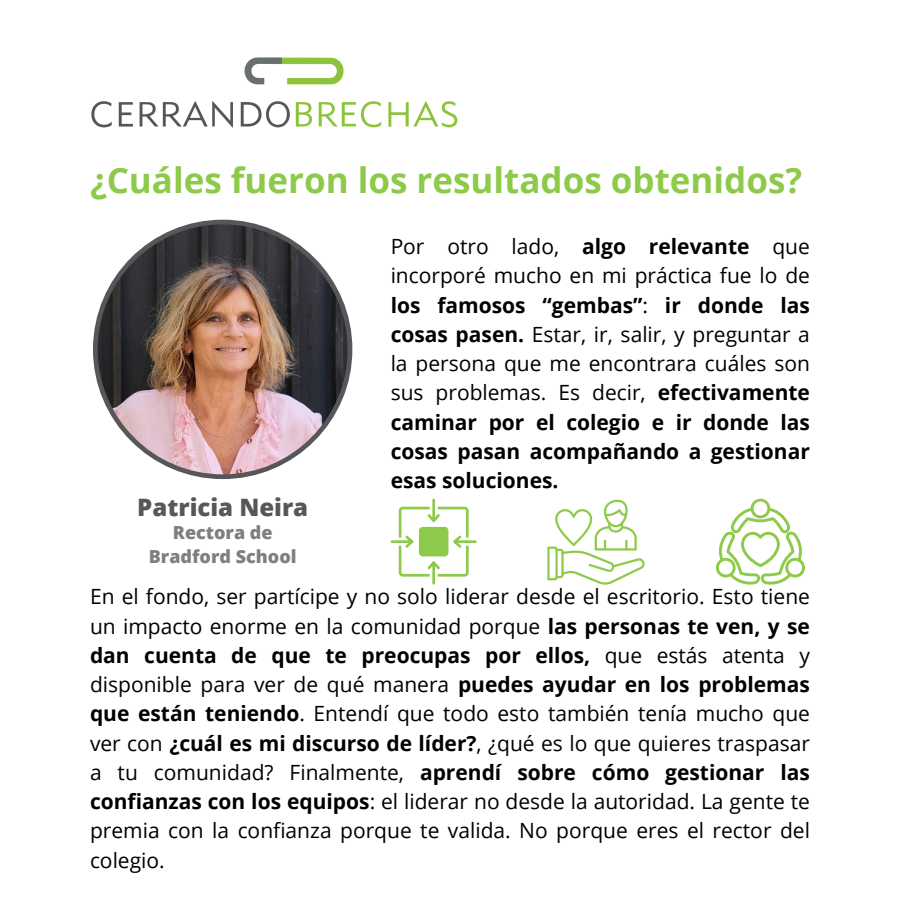
<style>
.page{position:relative;width:900px;height:900px;background:#fff}
.page>*{position:absolute;margin:0;border:0;box-sizing:border-box;transform-origin:0 0}
.t1{font:700 35px "Open Sans";color:#8eca4a}
.t2{font:800 24px "Open Sans";color:#57575a}
.t3{font:21px/29.2px "Open Sans";color:#000;text-align:justify}
.t4{font:700 21px/29.2px "Open Sans";color:#000;text-align:justify}
.t5{font:800 18px "Open Sans";color:#7f7f7f}
.s1{font-weight:400}
.s2{font-weight:700}
</style>
<div class="page">
<img style="left:91px;top:57px;width:367px;height:71px">
<img style="left:93px;top:220px;width:259px;height:259px">
<svg style="left:391px;top:499px;width:86px;height:86px"></svg>
<svg style="left:547px;top:499px;width:98px;height:86px"></svg>
<svg style="left:716px;top:499px;width:89px;height:86px"></svg>
<h2 class="t1" style="left:90px;top:155px;width:714px">¿Cuá les fueron los resultados obtenidos?</h2>
<p class="t2" style="left:137px;top:490px;width:172px">Patricia Neira</p>
<p class="t5" style="left:173px;top:519px;width:101px">Rectora de</p>
<p class="t5" style="left:149px;top:544px;width:149px">Bradford School</p>
<p class="t4" style="left:391px;top:231px;width:421px"><span class="s1">Por otro lado,</span> algo relevante <span class="s1">que incorporé mucho en mi práctica fue lo de </span>los famosos “gembas”<span class="s1">:</span> ir donde las cosas pasen. <span class="s1">Estar, ir, salir, y preguntar a la persona que me encontrara cuáles son sus problemas. Es decir,</span> efectivamente caminar por el colegio e ir donde las cosas pasan acompañando a gestionar esas soluciones.</p>
<h3 class="t3" style="left:90px;top:582px;width:721px">En el fondo, ser partícipe y no solo liderar desde el escritorio. Esto tiene un impacto enorme en la comunidad porque <span class="s2">las personas te ven, y se dan cuenta de que te preocupas por ellos,</span> que estás atenta y disponible para ver de qué manera <span class="s2">puedes ayudar en los problemas que están teniendo</span>. Entendí que todo esto también tenía mucho que ver con <span class="s2">¿cuál es mi discurso de líder?</span>, ¿qué es lo que quieres traspasar a tu comunidad? Finalmente, <span class="s2">aprendí sobre cómo gestionar las confianzas con los equipos</span>: el liderar no desde la autoridad. La gente te premia con la confianza porque te valida. No porque eres el rector del colegio.</h3>
</div>
